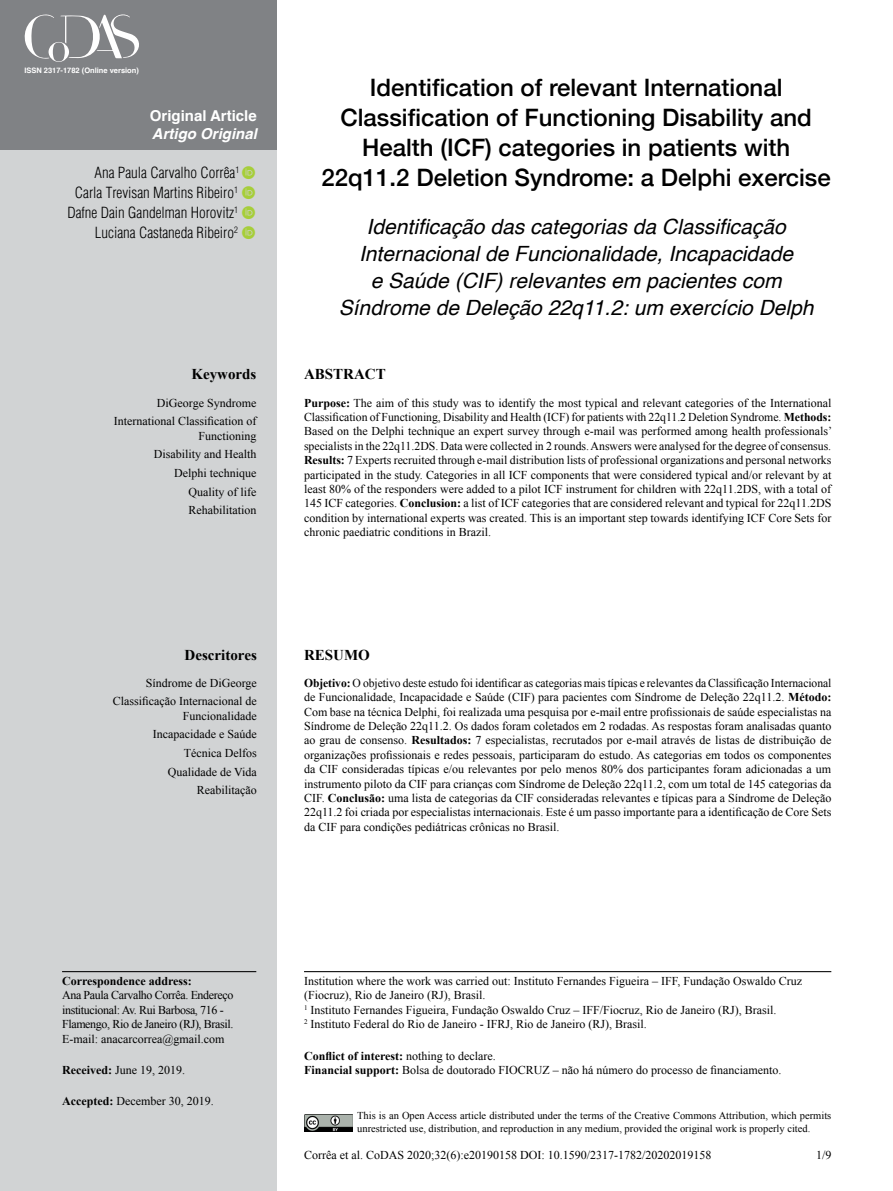
<style>
.page{position:relative;width:893px;height:1191px;background:#fff}
.page>*{position:absolute;margin:0;border:0;box-sizing:border-box;transform-origin:0 0}
.t1{font:500 24px/30px "Helvetica Neue";color:#000;text-align:center}
.t2{font:italic 21px/27px "Helvetica";color:#000;text-align:center}
.t3{font:300 condensed 15px/20.1px "Helvetica";color:#000;text-align:right}
.t4{font:700 15px "Times New Roman";color:#000}
.t5{font:700 15px "Helvetica";color:#fff}
.t6{font:italic 700 15px "Helvetica";color:#fff}
.t7{font:12px/14.4px "Times New Roman";color:#000;text-align:right}
.t8{font:12px/14.4px "Times New Roman";letter-spacing:-.03em;color:#000}
.t9{font:700 12px "Times New Roman";color:#000}
.t10{font:10.5px/12.6px "Times New Roman";color:#000}
.t11{font:700 7.5px "Helvetica";color:#fff}
.s1{font-weight:700}
</style>
<div class="page">
<div style="left:0;top:149px;width:276px;height:1042px;background:#d1d3d4"></div>
<div style="left:0;top:0;width:276px;height:149px;background:#808285"></div>
<img style="left:304px;top:1114px;width:48px;height:17px">
<hr style="left:304px;top:971px;width:527px;height:1px;background:#000">
<hr style="left:62px;top:971px;width:194px;height:1px;background:#000">
<svg style="left:24px;top:14px;width:115px;height:48px"></svg>
<p class="t11" style="left:24px;top:65px;width:116px">ISSN 2317-1782 (Online version)</p>
<p class="t5" style="left:150px;top:103px;width:108px">Original Article</p>
<p class="t6" style="left:152px;top:121px;width:107px">Artigo Original</p>
<p class="t3" style="left:67px;top:162px;width:173px">Ana Paula Carvalho Corrêa<sup>1<br></sup>Carla Trevisan Martins Ribeiro<sup>1<br></sup>Dafne Dain Gandelman Horovitz<sup>1<br></sup>Luciana Castaneda Ribeiro<sup>2</sup></p>
<p class="t4" style="left:191px;top:364px;width:66px">Keywords</p>
<p class="t7" style="left:114px;top:393px;width:144px;line-height:18.6px">DiGeorge Syndrome<br>International Classification of</p>
<p class="t7" style="left:154px;top:426px;width:104px;line-height:18.6px">Functioning<br>Disability and Health<br>Delphi technique<br>Quality of life<br>Rehabilitation</p>
<p class="t4" style="left:185px;top:644px;width:74px">Descritores</p>
<p class="t7" style="left:113px;top:673px;width:145px;line-height:18.6px">Síndrome de DiGeorge<br>Classificação Internacional de</p>
<p class="t7" style="left:153px;top:706px;width:105px;line-height:18.6px">Funcionalidade<br>Incapacidade e Saúde<br>Técnica Delfos<br>Qualidade de Vida<br>Reabilitação</p>
<h1 class="t1" style="left:322px;top:70px;width:511px">Identification of relevant International Classification of Functioning Disability and Health (ICF) categories in patients with 22q11.2 Deletion Syndrome: a Delphi exercise</h1>
<h2 class="t2" style="left:339px;top:214px;width:476px">Identificação das categorias da Classificação Internacional de Funcionalidade, Incapacidade<br>e Saúde (CIF) relevantes em pacientes com Síndrome de Deleção 22q11.2: um exercício Delph</h2>
<p class="t4" style="left:304px;top:364px;width:83px">ABSTRACT</p>
<p class="t7" style="left:304px;top:395px;width:530px;text-align:justify"><span class="s1">Purpose:</span> The aim of this study was to identify the most typical and relevant categories of the International Classification of Functioning, Disability and Health (ICF) for patients with 22q11.2 Deletion Syndrome. <span class="s1">Methods:<br></span>Based on the Delphi technique an expert survey through e-mail was performed among health professionals’ specialists in the 22q11.2DS. Data were collected in 2 rounds. Answers were analysed for the degree of consensus.<br><span class="s1">Results:</span> 7 Experts recruited through e-mail distribution lists of professional organizations and personal networks participated in the study. Categories in all ICF components that were considered typical and/or relevant by at least 80% of the responders were added to a pilot ICF instrument for children with 22q11.2DS, with a total of 145 ICF categories. <span class="s1">Conclusion:</span> a list of ICF categories that are considered relevant and typical for 22q11.2DS condition by international experts was created. This is an important step towards identifying ICF Core Sets for chronic paediatric conditions in Brazil.</p>
<p class="t4" style="left:304px;top:644px;width:67px">RESUMO</p>
<p class="t7" style="left:304px;top:675px;width:529px;text-align:justify"><span class="s1">Objetivo:</span> O objetivo deste estudo foi identificar as categorias mais típicas e relevantes da Classificação Internacional de Funcionalidade, Incapacidade e Saúde (CIF) para pacientes com Síndrome de Deleção 22q11.2. <span class="s1">Método:<br></span>Com base na técnica Delphi, foi realizada uma pesquisa por e-mail entre profissionais de saúde especialistas na Síndrome de Deleção 22q11.2. Os dados foram coletados em 2 rodadas. As respostas foram analisadas quanto ao grau de consenso. <span class="s1">Resultados:</span> 7 especialistas, recrutados por e-mail através de listas de distribuição de organizações profissionais e redes pessoais, participaram do estudo. As categorias em todos os componentes da CIF consideradas típicas e/ou relevantes por pelo menos 80% dos participantes foram adicionadas a um instrumento piloto da CIF para crianças com Síndrome de Deleção 22q11.2, com um total de 145 categorias da CIF. <span class="s1">Conclusão:</span> uma lista de categorias da CIF consideradas relevantes e típicas para a Síndrome de Deleção 22q11.2 foi criada por especialistas internacionais. Este é um passo importante para a identificação de Core Sets da CIF para condições pediátricas crônicas no Brasil.</p>
<p class="t9" style="left:62px;top:972px;width:131px">Correspondence address:</p>
<p class="t8" style="left:62px;top:988px;width:173px">Ana Paula Carvalho Corrêa. Endereço institucional: Av. Rui Barbosa, 716 - Flamengo, Rio de Janeiro (RJ), Brasil.<br>E-mail: anacarcorrea@gmail.com</p>
<p class="t7" style="left:62px;top:1062px;width:124px"><span class="s1">Received:</span> June 19, 2019.</p>
<p class="t7" style="left:62px;top:1094px;width:153px"><span class="s1">Accepted:</span> December 30, 2019.</p>
<p class="t7" style="left:304px;top:973px;width:499px;text-align:left">Institution where the work was carried out: Instituto Fernandes Figueira – IFF, Fundação Oswaldo Cruz (Fiocruz), Rio de Janeiro (RJ), Brasil.<br><sup>1</sup> Instituto Fernandes Figueira, Fundação Oswaldo Cruz – IFF/Fiocruz, Rio de Janeiro (RJ), Brasil.<br><sup>2</sup> Instituto Federal do Rio de Janeiro - IFRJ, Rio de Janeiro (RJ), Brasil.</p>
<p class="t7" style="left:304px;top:1048px;width:479px;text-align:left"><span class="s1">Conflict of interest:</span> nothing to declare.<br><span class="s1">Financial support:</span> Bolsa de doutorado FIOCRUZ – não há número do processo de financiamento.</p>
<p class="t10" style="left:357px;top:1109px;width:476px">This is an Open Access article distributed under the terms of the Creative Commons Attribution, which permits unrestricted use, distribution, and reproduction in any medium, provided the original work is properly cited.</p>
<p class="t7" style="left:304px;top:1147px;width:409px">Corrêa et al. CoDAS 2020;32(6):e20190158 DOI: 10.1590/2317-1782/20202019158</p>
<p class="t7" style="left:816px;top:1147px;width:17px">1/9</p>
</div>
